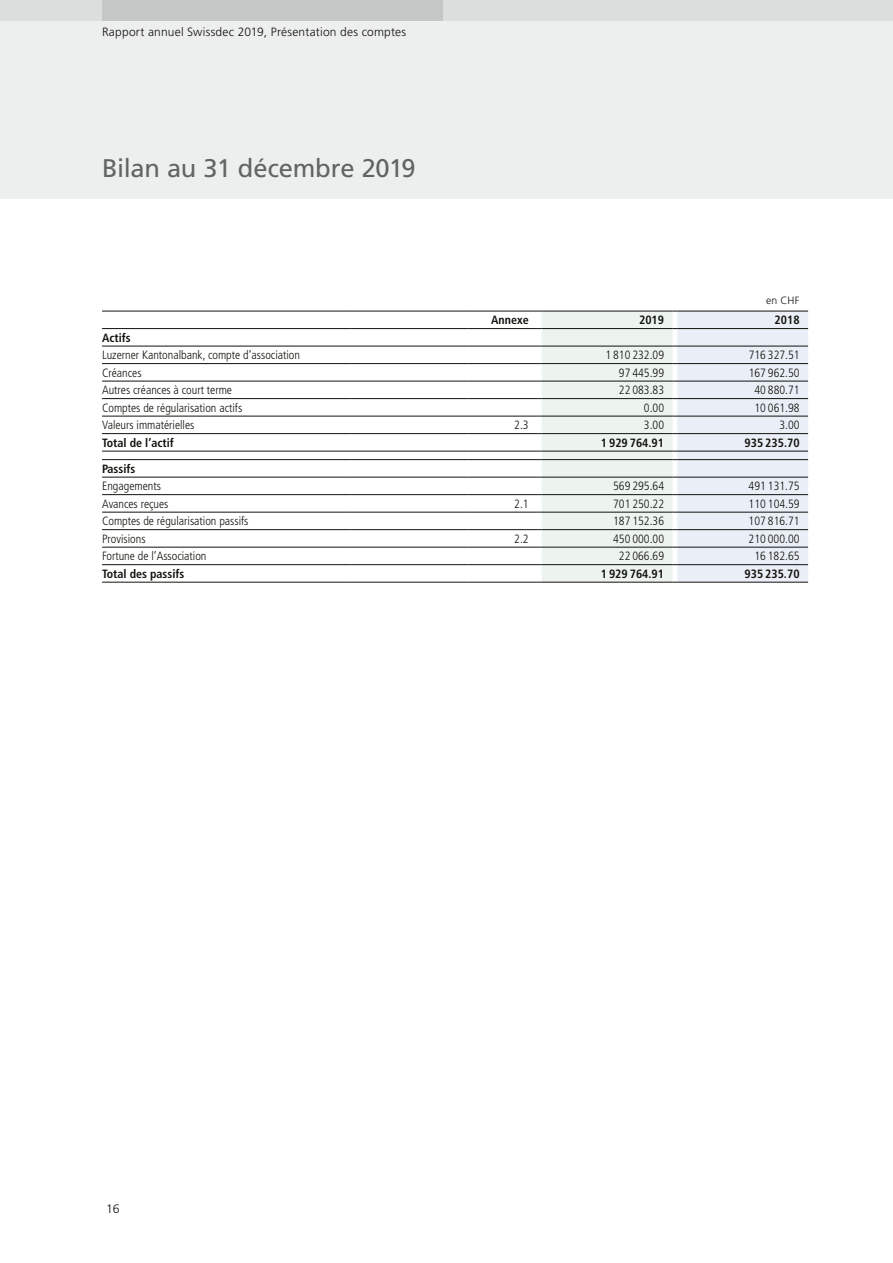
<style>
.page{position:relative;width:893px;height:1263px;background:#fff}
.page>*{position:absolute;margin:0;border:0;box-sizing:border-box;transform-origin:0 0}
.t1{font:25.5px "Frutiger LT Std";letter-spacing:-.015em;color:#626463}
.t2{font:300 12.3px "Frutiger LT Std";color:#12120d}
.t3{font:300 condensed 12px "Frutiger LT Std";color:#12120d}
.t4{font:700 condensed 12px "Frutiger LT Std";color:#12120d}
.t5{font:300 12px "Frutiger LT Std";letter-spacing:.02em;color:#12120d}
.t6{font:300 10.5px "Frutiger LT Std";color:#12120d}
</style>
<div class="page">
<div style="left:0;top:0;width:893px;height:199px;background:#edeeee"></div>
<div style="left:0;top:0;width:893px;height:20px;background:#dcdede"></div>
<div style="left:102px;top:0;width:340px;height:20px;background:#c5c7c7"></div>
<svg style="left:102px;top:310px;width:706px;height:273px"></svg>
<hr style="left:677px;top:564px;width:131px;height:1px;background:#12120d">
<p class="t5" style="left:102px;top:25px;width:306px">Rapport annuel Swissdec 2019, Présentation des comptes</p>
<h1 class="t1" style="left:102px;top:153px;width:315px">Bilan au 31 décembre 2019</h1>
<p class="t6" style="left:766px;top:294px;width:35px">en CHF</p>
<p class="t4" style="left:491px;top:313px;width:39px">Annexe</p>
<p class="t4" style="left:639px;top:313px;width:26px">2019</p>
<p class="t4" style="left:775px;top:313px;width:26px">2018</p>
<p class="t4" style="left:102px;top:331px;width:30px">Actifs</p>
<p class="t3" style="left:102px;top:348px;width:200px">Luzerner Kantonalbank, compte d’association</p>
<p class="t3" style="left:605px;top:348px;width:60px">1 810 232.09</p>
<p class="t3" style="left:749px;top:348px;width:52px">716 327.51</p>
<p class="t3" style="left:102px;top:366px;width:41px">Créances</p>
<p class="t3" style="left:619px;top:366px;width:47px">97 445.99</p>
<p class="t3" style="left:749px;top:366px;width:52px">167 962.50</p>
<p class="t3" style="left:102px;top:383px;width:131px">Autres créances à court terme</p>
<p class="t3" style="left:619px;top:383px;width:47px">22 083.83</p>
<p class="t3" style="left:754px;top:383px;width:47px">40 880.71</p>
<p class="t3" style="left:102px;top:401px;width:142px">Comptes de régularisation actifs</p>
<p class="t3" style="left:644px;top:401px;width:22px">0.00</p>
<p class="t3" style="left:754px;top:401px;width:47px">10 061.98</p>
<p class="t3" style="left:102px;top:418px;width:94px">Valeurs immatérielles</p>
<p class="t3" style="left:514px;top:418px;width:16px">2.3</p>
<p class="t3" style="left:644px;top:418px;width:22px">3.00</p>
<p class="t3" style="left:779px;top:418px;width:22px">3.00</p>
<p class="t4" style="left:102px;top:436px;width:73px">Total de l’actif</p>
<p class="t4" style="left:601px;top:436px;width:65px">1 929 764.91</p>
<p class="t4" style="left:745px;top:436px;width:57px">935 235.70</p>
<p class="t4" style="left:102px;top:462px;width:35px">Passifs</p>
<p class="t3" style="left:102px;top:479px;width:60px">Engagements</p>
<p class="t3" style="left:613px;top:479px;width:52px">569 295.64</p>
<p class="t3" style="left:749px;top:479px;width:52px">491 131.75</p>
<p class="t3" style="left:102px;top:497px;width:68px">Avances reçues</p>
<p class="t3" style="left:514px;top:497px;width:16px">2.1</p>
<p class="t3" style="left:613px;top:497px;width:52px">701 250.22</p>
<p class="t3" style="left:749px;top:497px;width:52px">110 104.59</p>
<p class="t3" style="left:102px;top:514px;width:148px">Comptes de régularisation passifs</p>
<p class="t3" style="left:613px;top:514px;width:52px">187 152.36</p>
<p class="t3" style="left:749px;top:514px;width:52px">107 816.71</p>
<p class="t3" style="left:102px;top:532px;width:45px">Provisions</p>
<p class="t3" style="left:514px;top:532px;width:16px">2.2</p>
<p class="t3" style="left:613px;top:532px;width:52px">450 000.00</p>
<p class="t3" style="left:749px;top:532px;width:52px">210 000.00</p>
<p class="t3" style="left:102px;top:549px;width:106px">Fortune de l’Association</p>
<p class="t3" style="left:619px;top:549px;width:47px">22 066.69</p>
<p class="t3" style="left:754px;top:549px;width:47px">16 182.65</p>
<p class="t4" style="left:102px;top:567px;width:84px">Total des passifs</p>
<p class="t4" style="left:601px;top:567px;width:65px">1 929 764.91</p>
<p class="t4" style="left:744px;top:567px;width:57px">935 235.70</p>
<p class="t2" style="left:106px;top:1201px;width:15px">16</p>
</div>
